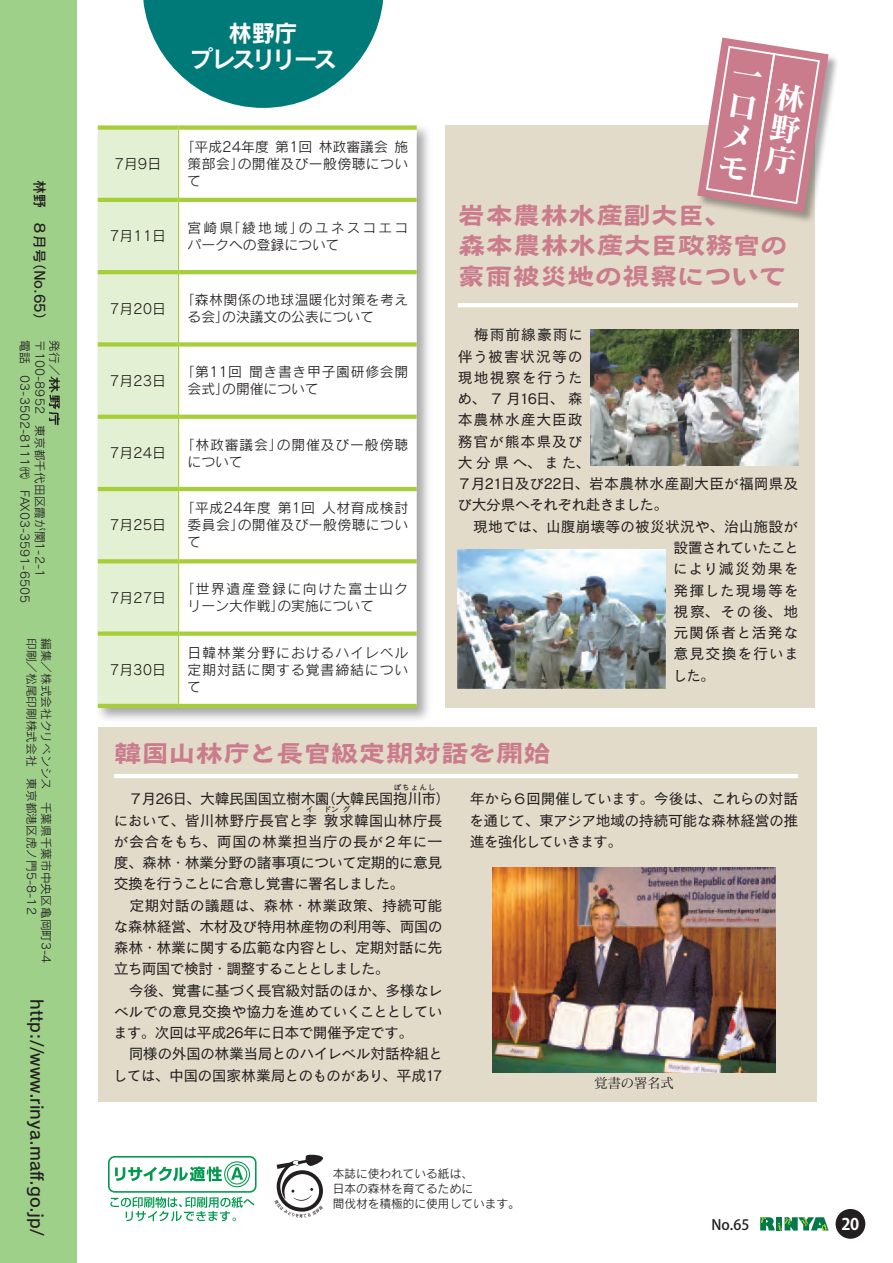
<style>
.page{position:relative;width:893px;height:1263px;background:#fff}
.page>*{position:absolute;margin:0;border:0;box-sizing:border-box;transform-origin:0 0}
.t1{font:31.35px/31.3px "Matisse Pro B";color:#fff;text-align:justify}
.t2{font:28.65px/30.8px "Kakurei Std EB";letter-spacing:-.045em;color:#ca7c8d}
.t3{font:23.4px/26.5px "Rodin Pro B";letter-spacing:-.1em;color:#fff;text-align:center}
.t4{font:16.95px "Rodin Pro DB";color:#231f20}
.t5{font:700 15.9px "Koz Go Pro";color:#fff}
.t6{font:14.85px/21.3px "Cezanne Pro M";letter-spacing:-.03em;color:#231f20}
.t7{font:14.85px "Cezanne Pro M";letter-spacing:.06em;color:#231f20}
.t8{font:14.85px "Cezanne Pro M";letter-spacing:-.01em;color:#231f20}
.t9{font:14.85px "Cezanne Pro M";letter-spacing:-.005em;color:#231f20}
.t10{font:14.85px "Cezanne Pro M";color:#231f20}
.t11{font:14.85px "Cezanne Pro M";letter-spacing:.065em;color:#231f20}
.t12{font:14.85px "Cezanne Pro M";letter-spacing:-.075em;color:#231f20}
.t13{font:14.85px "Cezanne Pro M";letter-spacing:.07em;color:#231f20}
.t14{font:14.85px "Cezanne Pro M";letter-spacing:.075em;color:#231f20}
.t15{font:500 14.25px "Koz Go Pro";color:#231f20}
.t16{font:13.8px/17px "Rodin Pro M";letter-spacing:.03em;color:#231f20;text-align:justify}
.t17{font:13.8px/17px "Rodin Pro M";letter-spacing:.105em;color:#231f20}
.t18{font:13.8px/17px "Rodin Pro M";letter-spacing:.075em;color:#231f20}
.t19{font:13.8px/17px "Rodin Pro M";letter-spacing:.065em;color:#231f20}
.t20{font:13.8px "Rodin Pro DB";color:#231f20}
.t21{font:13.8px "Matisse Pro M";letter-spacing:-.045em;color:#231f20}
.t22{font:11.7px/14.9px "Rodin Pro M";color:#231f20}
.t23{font:7.5px "Cezanne Pro M";letter-spacing:.15em;color:#231f20}
</style>
<div class="page">
<div style="left:445px;top:125px;width:370px;height:583px;background:#e3dbc9"></div>
<div style="left:0;top:0;width:77px;height:1263px;background:#9fd08a"></div>
<img style="left:48px;top:376px;width:12px;height:50px">
<svg style="left:274px;top:1154px;width:49px;height:64px"></svg>
<div style="left:108px;top:1156px;width:149px;height:37px;border:2px solid #00994e;border-radius:6px"></div>
<svg style="left:110px;top:1197px;width:144px;height:24px"></svg>
<svg style="left:115px;top:1161px;width:135px;height:27px"></svg>
<hr style="left:458px;top:303px;width:340px;height:4px;background:#fff">
<svg style="left:143px;top:0;width:241px;height:108px"></svg>
<div style="left:697px;top:37px;width:143px;height:187px;background:#231f20;opacity:.4"></div>
<div style="left:94px;top:122px;width:338px;height:601px;background:#231f20;opacity:.4"></div>
<div style="left:98px;top:130px;width:80px;height:574px;background:#e4f0d4"></div>
<svg style="left:179px;top:130px;width:238px;height:574px"></svg>
<div style="left:98px;top:125px;width:81px;height:5px;background:#a6ce39"></div>
<div style="left:179px;top:125px;width:238px;height:5px;background:#a6ce39"></div>
<hr style="left:98px;top:198px;width:80px;height:4px;background:#a6ce39">
<hr style="left:179px;top:198px;width:238px;height:4px;background:#a6ce39">
<hr style="left:98px;top:270px;width:80px;height:4px;background:#a6ce39">
<hr style="left:179px;top:270px;width:238px;height:4px;background:#a6ce39">
<div style="left:98px;top:342px;width:80px;height:5px;background:#a6ce39"></div>
<div style="left:179px;top:342px;width:238px;height:5px;background:#a6ce39"></div>
<svg style="left:98px;top:415px;width:80px;height:4px"></svg>
<svg style="left:179px;top:415px;width:238px;height:4px"></svg>
<hr style="left:98px;top:487px;width:80px;height:4px;background:#a6ce39">
<hr style="left:179px;top:487px;width:238px;height:4px;background:#a6ce39">
<svg style="left:98px;top:559px;width:80px;height:4px"></svg>
<svg style="left:179px;top:559px;width:238px;height:4px"></svg>
<div style="left:98px;top:631px;width:80px;height:5px;background:#a6ce39"></div>
<div style="left:179px;top:631px;width:238px;height:5px;background:#a6ce39"></div>
<hr style="left:98px;top:704px;width:81px;height:4px;background:#a6ce39">
<hr style="left:179px;top:704px;width:238px;height:4px;background:#a6ce39">
<hr style="left:178px;top:130px;width:1px;height:70px;background:#a6ce39">
<hr style="left:178px;top:200px;width:1px;height:72px;background:#a6ce39">
<hr style="left:178px;top:272px;width:1px;height:72px;background:#a6ce39">
<hr style="left:178px;top:344px;width:1px;height:73px;background:#a6ce39">
<hr style="left:178px;top:417px;width:1px;height:72px;background:#a6ce39">
<hr style="left:178px;top:489px;width:1px;height:72px;background:#a6ce39">
<hr style="left:178px;top:561px;width:1px;height:73px;background:#a6ce39">
<hr style="left:178px;top:634px;width:1px;height:70px;background:#a6ce39">
<div style="left:98px;top:728px;width:718px;height:374px;background:#e3dbc9"></div>
<hr style="left:114px;top:774px;width:684px;height:4px;background:#fff">
<img style="left:492px;top:867px;width:283px;height:205px">
<img style="left:591px;top:329px;width:207px;height:136px">
<img style="left:458px;top:549px;width:207px;height:139px">
<div style="left:836px;top:1209px;width:29px;height:30px;background:#231f20;border-radius:50%"></div>
<svg style="left:760px;top:1217px;width:68px;height:14px"></svg>
<svg style="left:697px;top:38px;width:131px;height:174px"></svg>
<p class="t20" style="left:49px;top:180px;width:148px;rotate:90deg">林野　８月号（No.65）</p>
<p class="t22" style="left:33px;top:340px;width:264px;rotate:90deg">電話　03-3502-8111㈹　FAX03-3591-6505</p>
<p class="t22" style="left:48px;top:340px;width:238px;rotate:90deg">〒100-8952　東京都千代田区霞が関1-2-1</p>
<p class="t22" style="left:62px;top:340px;width:37px;rotate:90deg">発行／</p>
<p class="t22" style="left:39px;top:638px;width:278px;rotate:90deg">印刷／松尾印刷株式会社　東京都港区虎ノ門5-8-12</p>
<p class="t22" style="left:54px;top:638px;width:327px;rotate:90deg">編集／株式会社クリベンシス　千葉県千葉市中央区亀岡町3-4</p>
<p class="t4" style="left:48px;top:999px;width:238px;rotate:90deg">http://www.rinya.maff.go.jp/</p>
<p class="t16" style="left:115px;top:155px;width:48px">7月9日</p>
<h3 class="t3" style="left:189px;top:19px;width:150px">林野庁<br>プレスリリース</h3>
<p class="t16" style="left:188px;top:138px;width:222px;text-indent:-7px">「平成24年度 第1回 林政審議会 施策部会」の開催及び一般傍聴について</p>
<p class="t16" style="left:110px;top:227px;width:58px">7月11日</p>
<p class="t18" style="left:188px;top:219px;width:222px">宮崎県「綾地域」のユネスコエコパークへの登録について</p>
<p class="t16" style="left:110px;top:299px;width:58px">7月20日</p>
<p class="t16" style="left:188px;top:291px;width:222px;text-indent:-7px">「森林関係の地球温暖化対策を考える会」の決議文の公表について</p>
<p class="t16" style="left:110px;top:372px;width:58px">7月23日</p>
<p class="t16" style="left:188px;top:363px;width:222px;text-indent:-7px">「第11回 聞き書き甲子園研修会開会式」の開催について</p>
<p class="t16" style="left:110px;top:444px;width:58px">7月24日</p>
<p class="t19" style="left:188px;top:435px;width:222px;text-indent:-7px">「林政審議会」の開催及び一般傍聴について</p>
<p class="t16" style="left:110px;top:516px;width:58px">7月25日</p>
<p class="t16" style="left:188px;top:499px;width:222px;text-indent:-7px">「平成24年度 第1回 人材育成検討委員会」の開催及び一般傍聴について</p>
<p class="t16" style="left:110px;top:588px;width:58px">7月27日</p>
<p class="t17" style="left:188px;top:580px;width:222px;text-indent:-7px">「世界遺産登録に向けた富士山クリーン大作戦」の実施について</p>
<p class="t16" style="left:110px;top:661px;width:58px">7月30日</p>
<p class="t16" style="left:188px;top:644px;width:222px">日韓林業分野におけるハイレベル定期対話に関する覚書締結について</p>
<h1 class="t1" style="left:735px;top:56px;width:17px;rotate:9deg">一口メモ</h1>
<h2 class="t2" style="left:457px;top:198px;width:333px">岩本農林水産副大臣、<br>森本農林水産大臣政務官の豪雨被災地の視察について</h2>
<p class="t7" style="left:458px;top:325px;width:127px">　梅雨前線豪雨に</p>
<p class="t13" style="left:458px;top:347px;width:127px">伴う被害状況等の</p>
<p class="t7" style="left:458px;top:368px;width:127px">現地視察を行うた</p>
<p class="t6" style="left:457px;top:387px;width:127px">め、７月16日、森</p>
<p class="t7" style="left:458px;top:410px;width:126px">本農林水産大臣政</p>
<p class="t7" style="left:458px;top:432px;width:126px">務官が熊本県及び</p>
<p class="t6" style="left:458px;top:451px;width:134px">大分県へ、また、</p>
<p class="t8" style="left:457px;top:474px;width:343px">７月21日及び22日、岩本農林水産副大臣が福岡県及</p>
<p class="t6" style="left:457px;top:494px;width:212px">び大分県へそれぞれ赴きました。</p>
<p class="t9" style="left:458px;top:517px;width:342px">　現地では、山腹崩壊等の被災状況や、治山施設が</p>
<p class="t12" style="left:673px;top:538px;width:127px">設置されていたこと</p>
<p class="t14" style="left:673px;top:559px;width:127px">により減災効果を</p>
<p class="t11" style="left:673px;top:581px;width:127px">発揮した現場等を</p>
<p class="t6" style="left:673px;top:600px;width:126px">視察、その後、地</p>
<p class="t7" style="left:673px;top:623px;width:127px">元関係者と活発な</p>
<p class="t11" style="left:673px;top:644px;width:127px">意見交換を行いま</p>
<p class="t6" style="left:672px;top:664px;width:44px">した。</p>
<h2 class="t2" style="left:114px;top:736px;width:440px">韓国山林庁と長官級定期対話を開始</h2>
<p class="t23" style="left:394px;top:783px;width:43px">ぼちょんし</p>
<p class="t10" style="left:113px;top:811px;width:331px">において、皆川林野庁長官と李敦求韓国山林庁長</p>
<p class="t6" style="left:114px;top:788px;width:338px">　７月26日、大韓民国国立樹木園（大韓民国抱川市）</p>
<p class="t23" style="left:306px;top:804px;width:9px">イ</p>
<p class="t23" style="left:324px;top:804px;width:16px">ドン</p>
<p class="t23" style="left:343px;top:804px;width:9px">グ</p>
<p class="t6" style="left:113px;top:830px;width:332px">が会合をもち、両国の林業担当庁の長が２年に一度、森林・林業分野の諸事項について定期的に意見交換を行うことに合意し覚書に署名しました。<br>　定期対話の議題は、森林・林業政策、持続可能な森林経営、木材及び特用林産物の利用等、両国の森林・林業に関する広範な内容とし、定期対話に先立ち両国で検討・調整することとしました。<br>　今後、覚書に基づく長官級対話のほか、多様なレベルでの意見交換や協力を進めていくこととしています。次回は平成26年に日本で開催予定です。<br>　同様の外国の林業当局とのハイレベル対話枠組としては、中国の国家林業局とのものがあり、平成17</p>
<p class="t6" style="left:469px;top:788px;width:330px;text-align:justify">年から６回開催しています。今後は、これらの対話を通じて、東アジア地域の持続可能な森林経営の推進を強化していきます。</p>
<p class="t21" style="left:594px;top:1074px;width:81px">覚書の署名式</p>
<p class="t22" style="left:333px;top:1166px;width:189px">本誌に使われている紙は、　<br>日本の森林を育てるために<br>間伐材を積極的に使用しています。</p>
<p class="t15" style="left:711px;top:1215px;width:39px">No.65</p>
<p class="t5" style="left:841px;top:1214px;width:19px">20</p>
</div>
